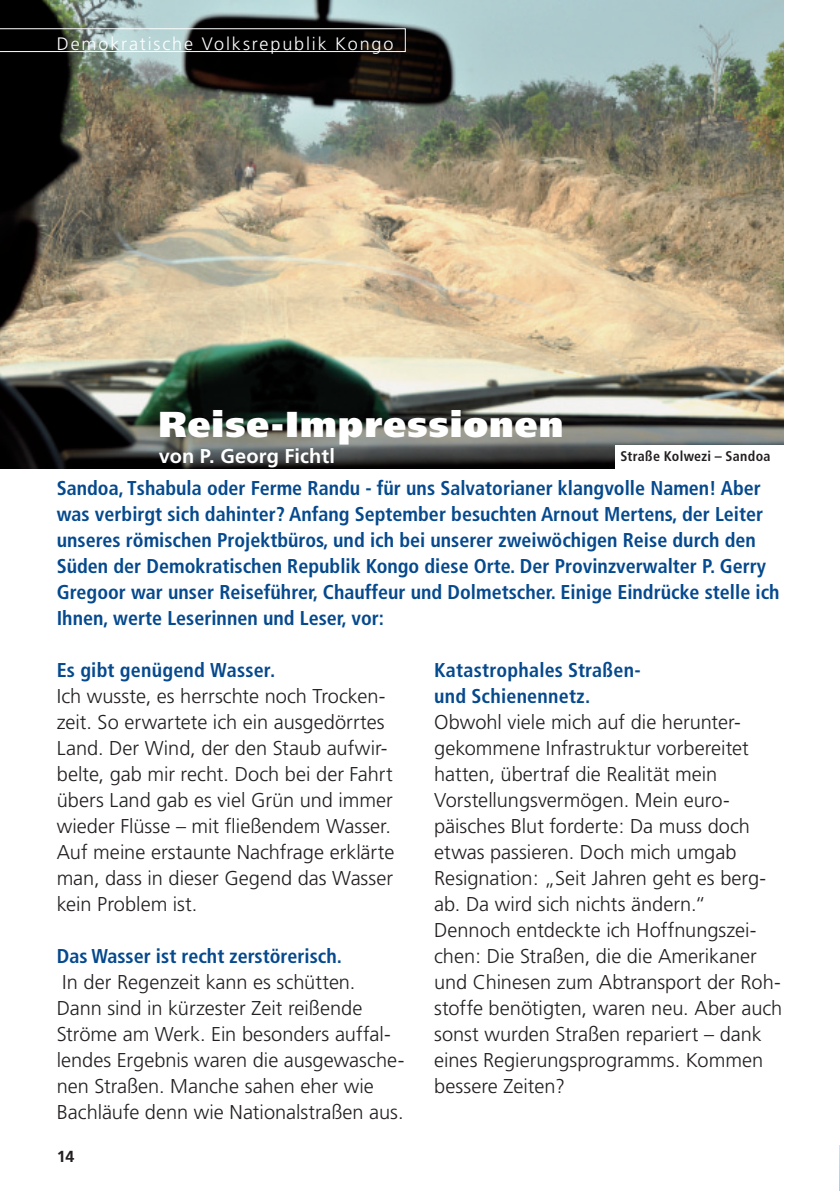
<style>
.page{position:relative;width:840px;height:1191px;background:#fff}
.page>*{position:absolute;margin:0;border:0;box-sizing:border-box;transform-origin:0 0}
.t1{font:900 36px "Frutiger";letter-spacing:.03em;color:#fff}
.t2{font:300 20px/26px "Frutiger";color:#231f20}
.t3{font:700 condensed 20px/26px "Frutiger";color:#05498e}
.t4{font:700 20px "Frutiger";letter-spacing:.005em;color:#fff}
.t5{font:300 18px "Frutiger";letter-spacing:.105em;color:#fff}
.t6{font:700 16px "Frutiger";color:#231f20}
.t7{font:700 condensed 14px "Frutiger";letter-spacing:.025em;color:#231f20}
</style>
<div class="page">
<img style="left:839px;top:1145px;width:1px;height:46px">
<img style="left:0;top:0;width:782px;height:468px">
<svg style="left:0;top:28px;width:405px;height:24px;background:#434847"></svg>
<div style="left:614px;top:445px;width:168px;height:23px;background:#fff"></div>
<p class="t5" style="left:57px;top:33px;width:338px">Demokratische Volksrepublik Kongo</p>
<h1 class="t1" style="left:159px;top:403px;width:406px">Reise-Impressionen</h1>
<p class="t4" style="left:159px;top:444px;width:177px">von P. Georg Fichtl</p>
<p class="t3" style="left:57px;top:475px;width:724px">Sandoa, Tshabula oder Ferme Randu - für uns Salvatorianer klangvolle Namen! Aber was verbirgt sich dahinter? Anfang September besuchten Arnout Mertens, der Leiter unseres römischen Projektbüros, und ich bei unserer zweiwöchigen Reise durch den Süden der Demokratischen Republik Kongo diese Orte. Der Provinzverwalter P. Gerry Gregoor war unser Reiseführer, Chauffeur und Dolmetscher. Einige Eindrücke stelle ich Ihnen, werte Leserinnen und Leser, vor:</p>
<p class="t3" style="left:57px;top:657px;width:220px">Es gibt genügend Wasser.</p>
<p class="t2" style="left:57px;top:683px;width:339px">Ich wusste, es herrschte noch Trocken&shy;zeit. So erwartete ich ein ausgedörrtes Land. Der Wind, der den Staub aufwir&shy;belte, gab mir recht. Doch bei der Fahrt übers Land gab es viel Grün und immer wieder Flüsse – mit fließendem Wasser.<br>Auf meine erstaunte Nachfrage erklärte man, dass in dieser Gegend das Wasser kein Problem ist.</p>
<p class="t3" style="left:57px;top:943px;width:286px">Das Wasser ist recht zerstörerisch.</p>
<p class="t2" style="left:57px;top:969px;width:349px">In der Regenzeit kann es schütten.<br>Dann sind in kürzester Zeit reißende Ströme am Werk. Ein besonders auffal&shy;lendes Ergebnis waren die ausgewasche&shy;nen Straßen. Manche sahen eher wie Bachläufe denn wie Nationalstraßen aus.</p>
<p class="t7" style="left:620px;top:448px;width:151px">Straße Kolwezi – Sandoa</p>
<p class="t3" style="left:434px;top:657px;width:208px">Katastrophales Straßen&shy;und Schienennetz.</p>
<p class="t2" style="left:434px;top:709px;width:349px">Obwohl viele mich auf die herunter&shy;gekommene Infrastruktur vorbereitet hatten, übertraf die Realität mein Vorstellungsvermögen. Mein euro&shy;päisches Blut forderte: Da muss doch etwas passieren. Doch mich umgab Resignation: „Seit Jahren geht es berg&shy;ab. Da wird sich nichts ändern.“ Dennoch entdeckte ich Hoffnungszei&shy;chen: Die Straßen, die die Amerikaner und Chinesen zum Abtransport der Roh&shy;stoffe benötigten, waren neu. Aber auch sonst wurden Straßen repariert – dank eines Regierungsprogramms. Kommen bessere Zeiten?</p>
<p class="t6" style="left:57px;top:1147px;width:19px">14</p>
</div>
